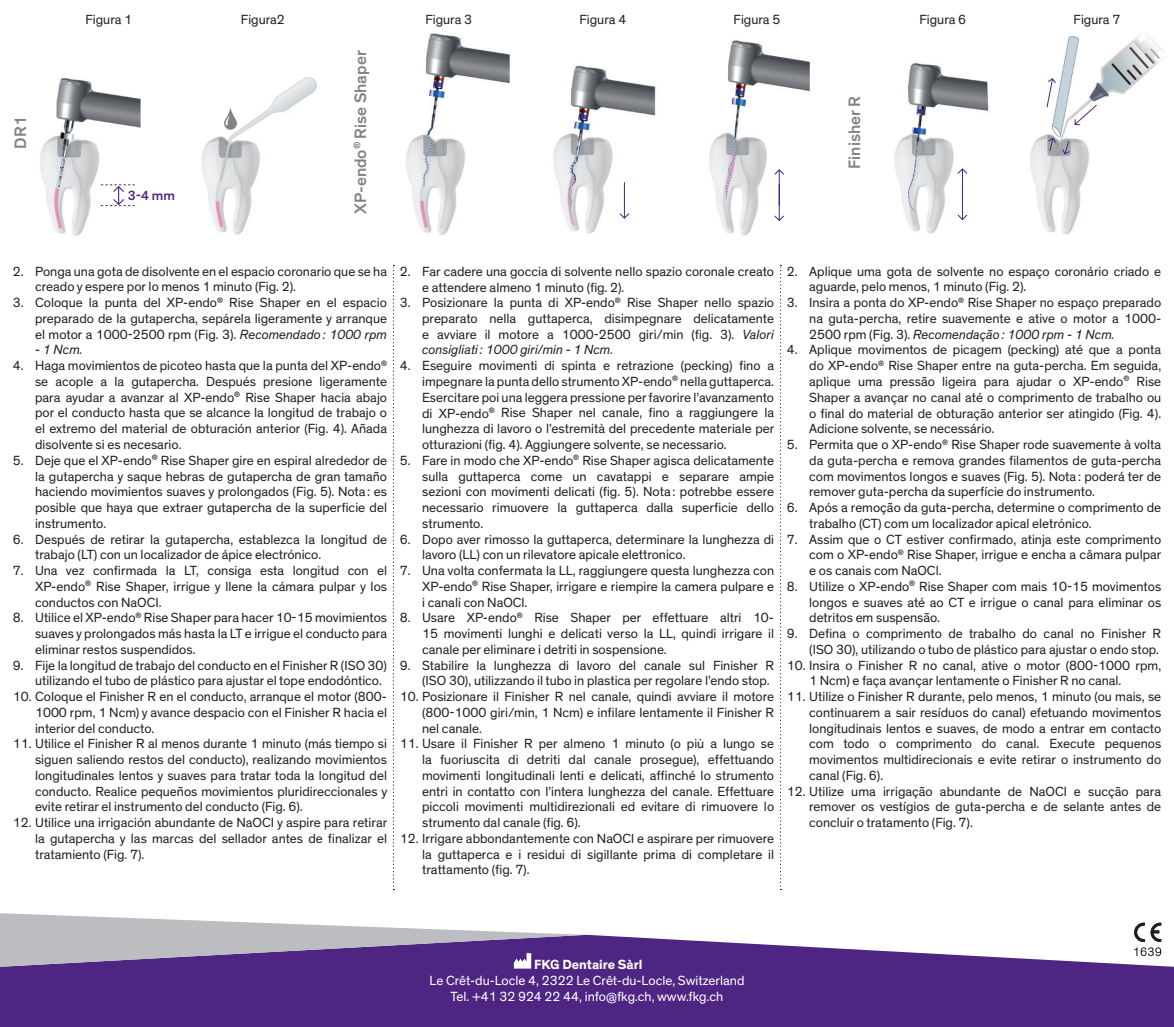
<style>
.page{position:relative;width:1174px;height:1027px;background:#fff}
.page>*{position:absolute;margin:0;border:0;box-sizing:border-box;transform-origin:0 0}
.t1{font:500 16.88px "Theinhardt";color:#808285}
.t2{font:13.5px/15.8px "Theinhardt";color:#231f20;text-align:justify}
.t3{font:13.5px/16.2px "Theinhardt";color:#fff;text-align:center}
.t4{font:700 13.5px "Theinhardt";color:#fff}
.t5{font:italic 13.5px "Theinhardt";color:#231f20}
.t6{font:500 13.5px "Theinhardt";color:#4e2582}
.s1{font-style:italic}
</style>
<div class="page">
<svg style="left:1134px;top:923px;width:27px;height:12px"></svg>
<svg style="left:0;top:935px;width:1174px;height:92px;background:#603b8e"></svg>
<svg style="left:0;top:913px;width:587px;height:55px"></svg>
<img style="left:406px;top:33px;width:104px;height:202px">
<img style="left:553px;top:65px;width:103px;height:169px">
<svg style="left:619px;top:181px;width:11px;height:38px"></svg>
<img style="left:709px;top:40px;width:101px;height:196px">
<svg style="left:773px;top:168px;width:12px;height:54px"></svg>
<img style="left:894px;top:62px;width:95px;height:172px">
<svg style="left:956px;top:167px;width:12px;height:54px"></svg>
<img style="left:1030px;top:35px;width:135px;height:200px">
<svg style="left:1046px;top:78px;width:51px;height:77px"></svg>
<img style="left:40px;top:77px;width:101px;height:159px">
<svg style="left:101px;top:184px;width:34px;height:22px"></svg>
<img style="left:201px;top:77px;width:116px;height:158px">
<svg style="left:224px;top:108px;width:13px;height:22px"></svg>
<svg style="left:393px;top:265px;width:1px;height:625px"></svg>
<svg style="left:780px;top:265px;width:1px;height:625px"></svg>
<p class="t1" style="left:11px;top:149px;width:34px;rotate:-90deg">DR1</p>
<p class="t2" style="left:86px;top:12px;width:48px">Figura 1</p>
<p class="t2" style="left:241px;top:12px;width:45px">Figura2</p>
<p class="t6" style="left:128px;top:187px;width:49px">3-4 mm</p>
<p class="t1" style="left:350px;top:214px;width:165px;rotate:-90deg">XP-endo<sup>®</sup> Rise Shaper</p>
<p class="t2" style="left:425px;top:12px;width:48px">Figura 3</p>
<p class="t2" style="left:579px;top:12px;width:48px">Figura 4</p>
<p class="t2" style="left:733px;top:12px;width:48px">Figura 5</p>
<p class="t2" style="left:919px;top:12px;width:48px">Figura 6</p>
<p class="t2" style="left:1073px;top:12px;width:48px">Figura 7</p>
<p class="t1" style="left:844px;top:169px;width:74px;rotate:-90deg">Finisher R</p>
<p class="t2" style="left:35px;top:264px;width:353px;text-indent:-22px">2. Ponga una gota de disolvente en el espacio coronario que se ha creado y espere por lo menos 1 minuto (Fig. 2).</p>
<p class="t2" style="left:35px;top:295px;width:353px;text-indent:-22px">3. Coloque la punta del XP-endo<sup>®</sup> Rise Shaper en el espacio preparado de la gutapercha, sepárela ligeramente y arranque el motor a 1000-2500 rpm (Fig. 3). <span class="s1">Recomendado : 1000 rpm</span></p>
<p class="t5" style="left:35px;top:342px;width:49px">- 1 Ncm.</p>
<p class="t2" style="left:35px;top:358px;width:353px;text-indent:-22px">4. Haga movimientos de picoteo hasta que la punta del XP-endo<sup>® </sup>se acople a la gutapercha. Después presione ligeramente para ayudar a avanzar al XP-endo<sup>®</sup> Rise Shaper hacia abajo por el conducto hasta que se alcance la longitud de trabajo o el extremo del material de obturación anterior (Fig. 4). Añada disolvente si es necesario.</p>
<p class="t2" style="left:35px;top:453px;width:353px;text-indent:-22px">5. Deje que el XP-endo<sup>®</sup> Rise Shaper gire en espiral alrededor de la gutapercha y saque hebras de gutapercha de gran tamaño haciendo movimientos suaves y prolongados (Fig. 5). Nota : es posible que haya que extraer gutapercha de la superficie del instrumento.</p>
<p class="t2" style="left:35px;top:531px;width:353px;text-indent:-22px">6. Después de retirar la gutapercha, establezca la longitud de trabajo (LT) con un localizador de ápice electrónico.</p>
<p class="t2" style="left:35px;top:563px;width:353px;text-indent:-22px">7. Una vez confirmada la LT, consiga esta longitud con el XP-endo<sup>®</sup> Rise Shaper, irrigue y llene la cámara pulpar y los conductos con NaOCI.</p>
<p class="t2" style="left:35px;top:610px;width:353px;text-indent:-22px">8. Utilice el XP-endo<sup>®</sup> Rise Shaper para hacer 10-15 movimientos suaves y prolongados más hasta la LT e irrigue el conducto para eliminar restos suspendidos.</p>
<p class="t2" style="left:35px;top:657px;width:353px;text-indent:-22px">9. Fije la longitud de trabajo del conducto en el Finisher R (ISO 30) utilizando el tubo de plástico para ajustar el tope endodóntico.</p>
<p class="t2" style="left:35px;top:689px;width:353px;text-indent:-22px">10. Coloque el Finisher R en el conducto, arranque el motor (800- 1000 rpm, 1 Ncm) y avance despacio con el Finisher R hacia el interior del conducto.</p>
<p class="t2" style="left:35px;top:736px;width:354px;text-indent:-22px">11. Utilice el Finisher R al menos durante 1 minuto (más tiempo si siguen saliendo restos del conducto), realizando movimientos longitudinales lentos y suaves para tratar toda la longitud del conducto. Realice pequeños movimientos pluridireccionales y evite retirar el instrumento del conducto (Fig. 6).</p>
<p class="t2" style="left:35px;top:815px;width:354px;text-indent:-22px">12. Utilice una irrigación abundante de NaOCI y aspire para retirar la gutapercha y las marcas del sellador antes de finalizar el tratamiento (Fig. 7).</p>
<p class="t2" style="left:422px;top:264px;width:353px;text-indent:-22px">2. Far cadere una goccia di solvente nello spazio coronale creato e attendere almeno 1 minuto (fig. 2).</p>
<p class="t2" style="left:422px;top:295px;width:353px;text-indent:-22px">3. Posizionare la punta di XP-endo<sup>®</sup> Rise Shaper nello spazio preparato nella guttaperca, disimpegnare delicatamente e avviare il motore a 1000-2500 giri/min (fig. 3). <span class="s1">Valori consigliati : 1000 giri/min - 1 Ncm.</span></p>
<p class="t2" style="left:422px;top:358px;width:354px;text-indent:-22px">4. Eseguire movimenti di spinta e retrazione (pecking) fino a impegnare la punta dello strumento XP-endo<sup>®</sup> nella guttaperca.<br>Esercitare poi una leggera pressione per favorire l’avanzamento di XP-endo<sup>®</sup> Rise Shaper nel canale, fino a raggiungere la lunghezza di lavoro o l’estremità del precedente materiale per otturazioni (fig. 4). Aggiungere solvente, se necessario.</p>
<p class="t2" style="left:422px;top:453px;width:353px;text-indent:-22px">5. Fare in modo che XP-endo<sup>®</sup> Rise Shaper agisca delicatamente sulla guttaperca come un cavatappi e separare ampie sezioni con movimenti delicati (fig. 5). Nota : potrebbe essere necessario rimuovere la guttaperca dalla superficie dello strumento.</p>
<p class="t2" style="left:422px;top:531px;width:353px;text-indent:-22px">6. Dopo aver rimosso la guttaperca, determinare la lunghezza di lavoro (LL) con un rilevatore apicale elettronico.</p>
<p class="t2" style="left:422px;top:563px;width:353px;text-indent:-22px">7. Una volta confermata la LL, raggiungere questa lunghezza con XP-endo<sup>®</sup> Rise Shaper, irrigare e riempire la camera pulpare e i canali con NaOCl.</p>
<p class="t2" style="left:422px;top:610px;width:353px;text-indent:-22px">8. Usare XP-endo<sup>®</sup> Rise Shaper per effettuare altri 10- 15 movimenti lunghi e delicati verso la LL, quindi irrigare il canale per eliminare i detriti in sospensione.</p>
<p class="t2" style="left:422px;top:657px;width:353px;text-indent:-22px">9. Stabilire la lunghezza di lavoro del canale sul Finisher R (ISO 30), utilizzando il tubo in plastica per regolare l’endo stop.</p>
<p class="t2" style="left:422px;top:689px;width:353px;text-indent:-22px">10. Posizionare il Finisher R nel canale, quindi avviare il motore (800-1000 giri/min, 1 Ncm) e infilare lentamente il Finisher R nel canale.</p>
<p class="t2" style="left:422px;top:736px;width:353px;text-indent:-22px">11. Usare il Finisher R per almeno 1 minuto (o più a lungo se la fuoriuscita di detriti dal canale prosegue), effettuando movimenti longitudinali lenti e delicati, affinché lo strumento entri in contatto con l’intera lunghezza del canale. Effettuare piccoli movimenti multidirezionali ed evitare di rimuovere lo strumento dal canale (fig. 6).</p>
<p class="t2" style="left:422px;top:831px;width:353px;text-indent:-22px">12. Irrigare abbondantemente con NaOCl e aspirare per rimuovere la guttaperca e i residui di sigillante prima di completare il trattamento (fig. 7).</p>
<p class="t2" style="left:809px;top:264px;width:353px;text-indent:-22px">2. Aplique uma gota de solvente no espaço coronário criado e aguarde, pelo menos, 1 minuto (Fig. 2).</p>
<p class="t2" style="left:809px;top:295px;width:353px;text-indent:-22px">3. Insira a ponta do XP-endo<sup>®</sup> Rise Shaper no espaço preparado na guta-percha, retire suavemente e ative o motor a 1000- 2500 rpm (Fig. 3). <span class="s1">Recomendação : 1000 rpm - 1 Ncm.</span></p>
<p class="t2" style="left:809px;top:342px;width:353px;text-indent:-22px">4. Aplique movimentos de picagem (pecking) até que a ponta do XP-endo<sup>®</sup> Rise Shaper entre na guta-percha. Em seguida, aplique uma pressão ligeira para ajudar o XP-endo<sup>®</sup> Rise Shaper a avançar no canal até o comprimento de trabalho ou o final do material de obturação anterior ser atingido (Fig. 4).<br>Adicione solvente, se necessário.</p>
<p class="t2" style="left:809px;top:437px;width:353px;text-indent:-22px">5. Permita que o XP-endo<sup>®</sup> Rise Shaper rode suavemente à volta da guta-percha e remova grandes filamentos de guta-percha com movimentos longos e suaves (Fig. 5). Nota : poderá ter de remover guta-percha da superfície do instrumento.</p>
<p class="t2" style="left:809px;top:500px;width:353px;text-indent:-22px">6. Após a remoção da guta-percha, determine o comprimento de trabalho (CT) com um localizador apical eletrónico.</p>
<p class="t2" style="left:809px;top:531px;width:354px;text-indent:-22px">7. Assim que o CT estiver confirmado, atinja este comprimento com o XP-endo<sup>®</sup> Rise Shaper, irrigue e encha a câmara pulpar e os canais com NaOCl.</p>
<p class="t2" style="left:809px;top:579px;width:353px;text-indent:-22px">8. Utilize o XP-endo<sup>®</sup> Rise Shaper com mais 10-15 movimentos longos e suaves até ao CT e irrigue o canal para eliminar os detritos em suspensão.</p>
<p class="t2" style="left:787px;top:626px;width:376px;text-align:right">9. Defina o comprimento de trabalho do canal no Finisher R (ISO 30), utilizando o tubo de plástico para ajustar o endo stop.</p>
<p class="t2" style="left:809px;top:657px;width:353px;text-indent:-22px">10. Insira o Finisher R no canal, ative o motor (800-1000 rpm,<br>1 Ncm) e faça avançar lentamente o Finisher R no canal.</p>
<p class="t2" style="left:809px;top:689px;width:353px;text-indent:-22px">11. Utilize o Finisher R durante, pelo menos, 1 minuto (ou mais, se continuarem a sair resíduos do canal) efetuando movimentos longitudinais lentos e suaves, de modo a entrar em contacto com todo o comprimento do canal. Execute pequenos movimentos multidirecionais e evite retirar o instrumento do canal (Fig. 6).</p>
<p class="t2" style="left:809px;top:783px;width:353px;text-indent:-22px">12. Utilize uma irrigação abundante de NaOCl e sucção para remover os vestígios de guta-percha e de selante antes de concluir o tratamento (Fig. 7).</p>
<p class="t4" style="left:534px;top:956px;width:110px">FKG Dentaire Sàrl</p>
<p class="t3" style="left:429px;top:972px;width:316px">Le Crêt-du-Locle 4, 2322 Le Crêt-du-Locle, Switzerland<br>Tel. +41 32 924 22 44, info@fkg.ch, www.fkg.ch</p>
</div>
